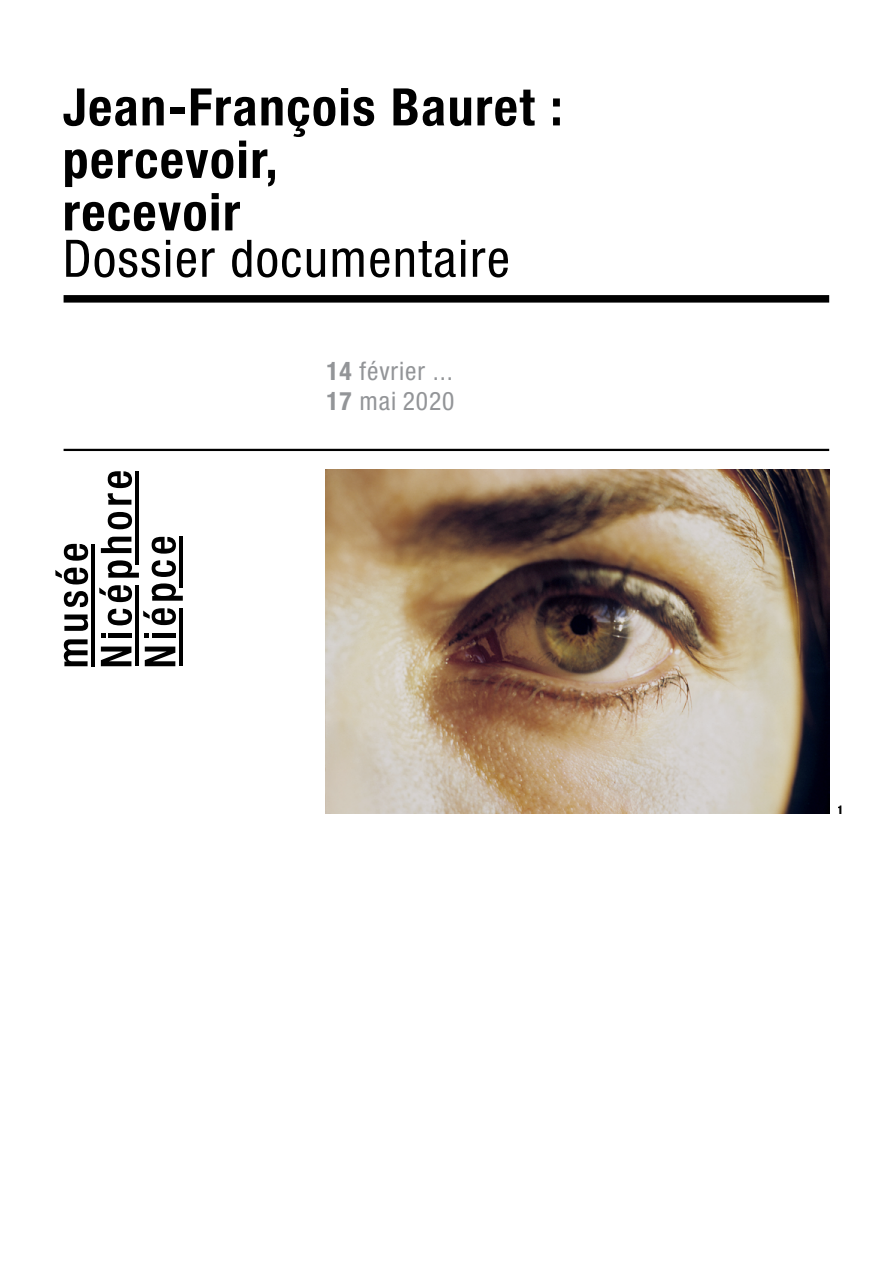
<style>
.page{position:relative;width:893px;height:1263px;background:#fff}
.page>*{position:absolute;margin:0;border:0;box-sizing:border-box;transform-origin:0 0}
.t1{font:700 condensed 51.75px/52.5px "Helvetica Neue";letter-spacing:.03em;color:#000}
.t2{font:condensed 51.75px "Helvetica Neue";letter-spacing:.03em;color:#000}
.t3{font:condensed 25.5px/30px "Helvetica Neue";letter-spacing:.035em;color:#939598}
.t4{font:800 condensed 12px "Helvetica Neue";color:#000}
.s1{font-weight:700}
</style>
<div class="page">
<div style="left:64px;top:295px;width:765px;height:8px;background:#000"></div>
<hr style="left:64px;top:449px;width:765px;height:2px;background:#000">
<svg style="left:64px;top:639px;width:24px;height:27px"></svg>
<svg style="left:64px;top:614px;width:24px;height:17px"></svg>
<svg style="left:64px;top:591px;width:24px;height:16px"></svg>
<svg style="left:55px;top:568px;width:33px;height:16px"></svg>
<svg style="left:64px;top:544px;width:24px;height:17px"></svg>
<hr style="left:91px;top:544px;width:4px;height:122px;background:#000">
<svg style="left:101px;top:647px;width:30px;height:19px"></svg>
<div style="left:108px;top:633px;width:23px;height:5px;background:#000"></div>
<svg style="left:101px;top:633px;width:4px;height:5px"></svg>
<svg style="left:108px;top:609px;width:24px;height:16px"></svg>
<svg style="left:99px;top:585px;width:33px;height:17px"></svg>
<svg style="left:108px;top:560px;width:31px;height:18px"></svg>
<svg style="left:101px;top:537px;width:30px;height:16px"></svg>
<svg style="left:108px;top:512px;width:24px;height:17px"></svg>
<svg style="left:108px;top:471px;width:24px;height:34px"></svg>
<hr style="left:135px;top:585px;width:4px;height:81px;background:#000">
<hr style="left:135px;top:471px;width:4px;height:94px;background:#000">
<svg style="left:145px;top:647px;width:30px;height:19px"></svg>
<div style="left:152px;top:633px;width:23px;height:5px;background:#000"></div>
<svg style="left:144px;top:633px;width:5px;height:5px"></svg>
<svg style="left:143px;top:608px;width:33px;height:17px"></svg>
<svg style="left:152px;top:583px;width:31px;height:18px"></svg>
<svg style="left:152px;top:560px;width:24px;height:17px"></svg>
<svg style="left:152px;top:537px;width:24px;height:17px"></svg>
<hr style="left:179px;top:608px;width:4px;height:58px;background:#000">
<hr style="left:179px;top:537px;width:4px;height:51px;background:#000">
<img style="left:325px;top:469px;width:504px;height:345px">
<p class="t1" style="left:63px;top:80px;width:501px">Jean-François Bauret : percevoir,<br>recevoir</p>
<p class="t2" style="left:63px;top:229px;width:449px">Dossier documentaire</p>
<p class="t3" style="left:326px;top:356px;width:130px"><span class="s1">14</span> février ...<br><span class="s1">17</span> mai 2020</p>
<p class="t4" style="left:838px;top:803px;width:8px">1</p>
</div>
